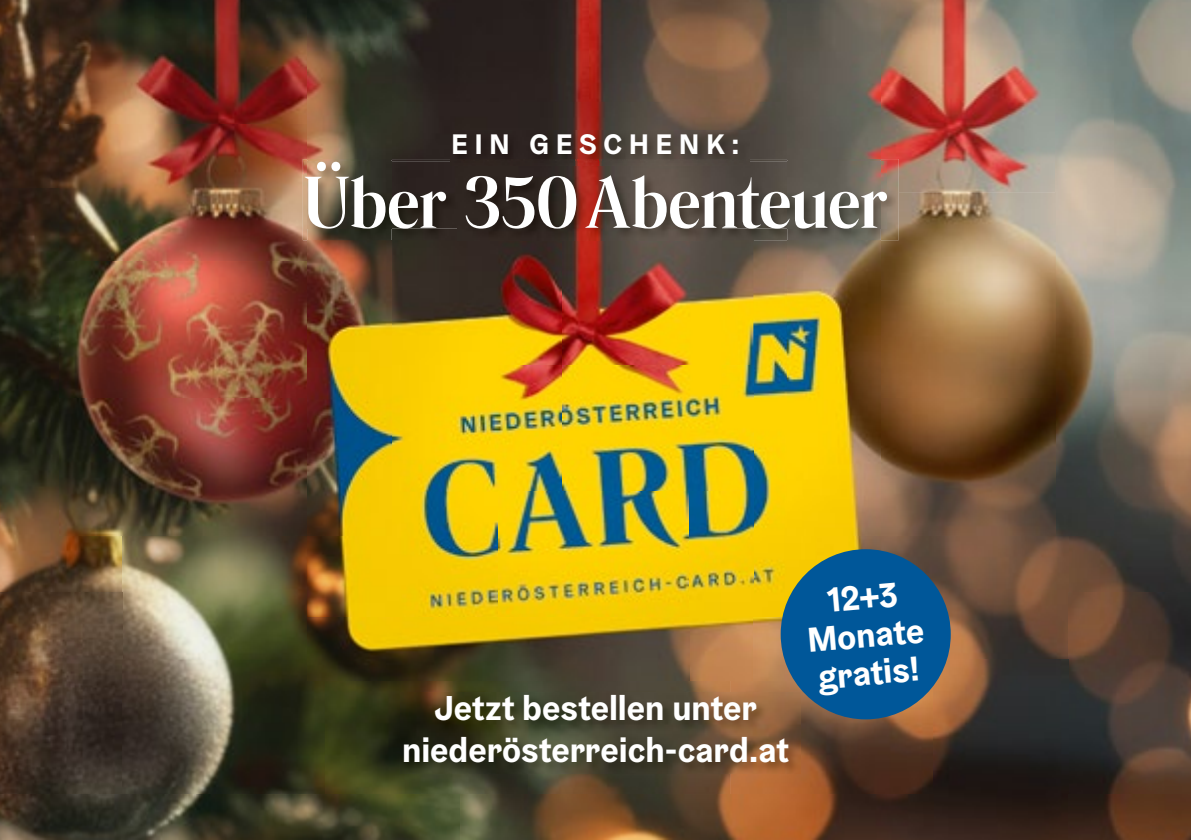
<style>
.page{position:relative;width:1191px;height:840px;background:#fff}
.page>*{position:absolute;margin:0;border:0;box-sizing:border-box;transform-origin:0 0}
.t1{font:600 69.2px "Rando Display";letter-spacing:-.03em;color:#fff}
.t2{font:700 34.6px/37.8px "Graebenbach";color:#fff;text-align:center}
.t3{font:700 28.4px "Graebenbach";letter-spacing:.245em;color:#fff}
</style>
<div class="page">
<img style="left:0;top:0;width:59px;height:390px">
<img style="left:1113px;top:0;width:78px;height:390px">
<img style="left:0;top:390px;width:122px;height:403px">
<img style="left:1068px;top:390px;width:123px;height:449px">
<img style="left:122px;top:535px;width:185px;height:124px">
<img style="left:881px;top:535px;width:187px;height:124px">
<img style="left:122px;top:659px;width:203px;height:134px">
<img style="left:325px;top:680px;width:405px;height:113px">
<img style="left:730px;top:680px;width:203px;height:113px">
<img style="left:933px;top:659px;width:135px;height:180px">
<img style="left:0;top:793px;width:933px;height:46px">
<img style="left:881px;top:0;width:232px;height:535px">
<img style="left:59px;top:0;width:248px;height:535px">
<img style="left:307px;top:0;width:574px;height:159px">
<img style="left:391px;top:240px;width:362px;height:251px">
<img style="left:753px;top:240px;width:64px;height:440px">
<img style="left:307px;top:491px;width:446px;height:189px">
<img style="left:817px;top:535px;width:64px;height:29px">
<img style="left:787px;top:240px;width:94px;height:295px">
<img style="left:307px;top:240px;width:84px;height:295px">
<img style="left:722px;top:159px;width:176px;height:81px">
<img style="left:303px;top:159px;width:154px;height:81px">
<img style="left:457px;top:228px;width:265px;height:12px">
<img style="left:305px;top:162px;width:582px;height:66px">
<img style="left:450px;top:131px;width:299px;height:31px">
<img style="left:450px;top:162px;width:299px;height:3px">
<img style="left:401px;top:692px;width:399px;height:81px">
<div style="left:780px;top:549px;width:170px;height:170px;background:#005799;border-radius:50%"></div>
<p class="t3" style="left:451px;top:125px;width:290px">EIN GESCHENK:</p>
<h1 class="t1" style="left:303px;top:152px;width:586px">Über 350 Abenteuer</h1>
<p class="t2" style="left:402px;top:686px;width:388px;line-height:41.6px">Jetzt bestellen unter niederösterreich-card.at</p>
<p class="t2" style="left:802px;top:583px;width:118px;rotate:-5deg">12+3<br>M onate gratis!</p>
</div>
